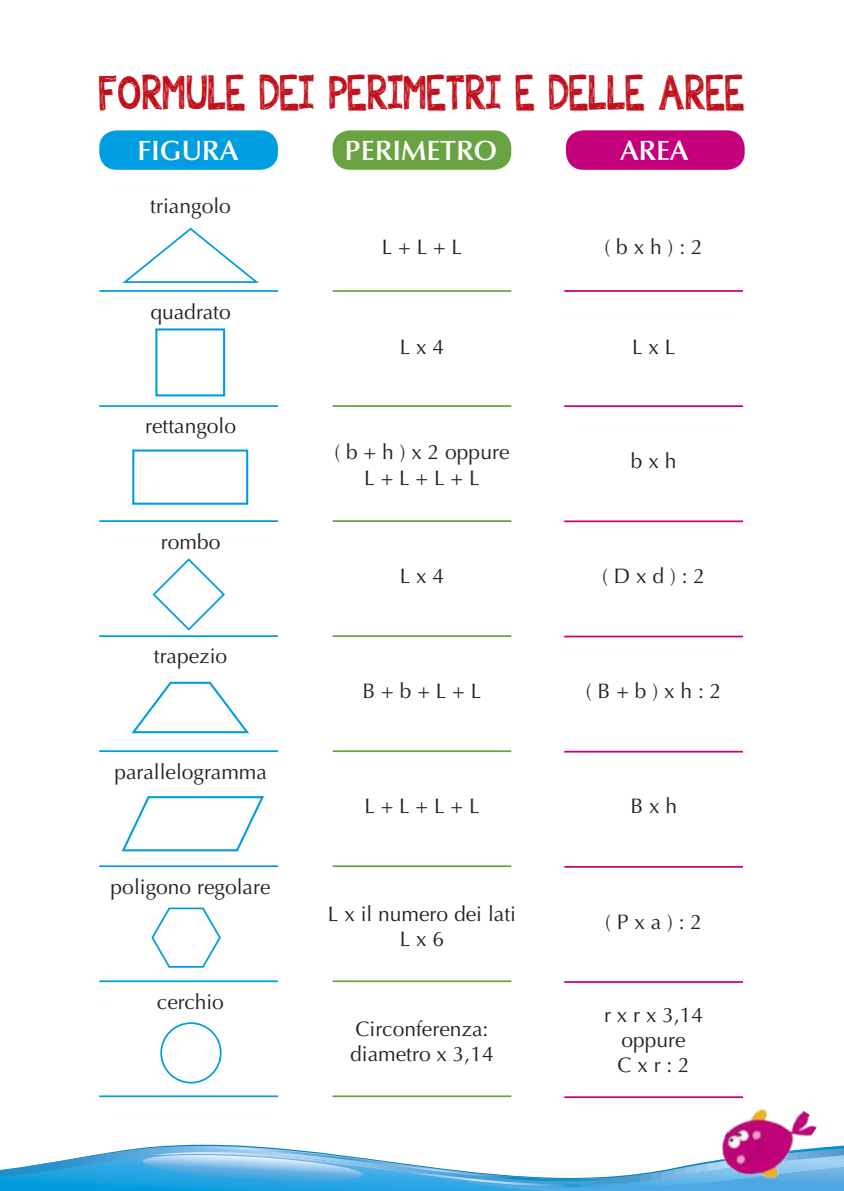
<style>
.page{position:relative;width:844px;height:1191px;background:#fff}
.page>*{position:absolute;margin:0;border:0;box-sizing:border-box;transform-origin:0 0}
.t1{font:49px "appleberry";letter-spacing:.01em;color:#c20e1a;scale:.83 1}
.t2{font:600 28px "Optima";color:#fff}
.t3{font:21px/25.2px "Optima";color:#222221;text-align:center}
</style>
<div class="page">
<img style="left:712px;top:1096px;width:105px;height:48px">
<div style="left:99px;top:130px;width:179px;height:40px;background:#009de0;border-radius:17px"></div>
<div style="left:332px;top:130px;width:179px;height:40px;background:#69a341;border-radius:17px"></div>
<div style="left:565px;top:130px;width:179px;height:40px;background:#c4007a;border-radius:17px"></div>
<hr style="left:99px;top:290px;width:179px;height:2px;background:#009de0">
<hr style="left:99px;top:405px;width:179px;height:2px;background:#009de0">
<hr style="left:99px;top:520px;width:179px;height:2px;background:#009de0">
<hr style="left:99px;top:635px;width:179px;height:2px;background:#009de0">
<hr style="left:99px;top:750px;width:179px;height:2px;background:#009de0">
<hr style="left:99px;top:865px;width:179px;height:2px;background:#009de0">
<hr style="left:99px;top:980px;width:179px;height:2px;background:#009de0">
<hr style="left:99px;top:1095px;width:179px;height:2px;background:#009de0">
<hr style="left:332px;top:290px;width:179px;height:2px;background:#69a341">
<hr style="left:332px;top:405px;width:179px;height:2px;background:#69a341">
<hr style="left:332px;top:520px;width:179px;height:2px;background:#69a341">
<hr style="left:332px;top:635px;width:179px;height:2px;background:#69a341">
<hr style="left:332px;top:750px;width:179px;height:2px;background:#69a341">
<hr style="left:332px;top:865px;width:179px;height:2px;background:#69a341">
<hr style="left:332px;top:980px;width:179px;height:2px;background:#69a341">
<hr style="left:332px;top:1095px;width:179px;height:2px;background:#69a341">
<hr style="left:564px;top:290px;width:178px;height:2px;background:#c4007a">
<hr style="left:564px;top:405px;width:178px;height:2px;background:#c4007a">
<hr style="left:564px;top:520px;width:178px;height:2px;background:#c4007a">
<hr style="left:564px;top:635px;width:178px;height:2px;background:#c4007a">
<hr style="left:564px;top:751px;width:178px;height:1px;background:#c4007a">
<hr style="left:564px;top:866px;width:178px;height:1px;background:#c4007a">
<hr style="left:564px;top:981px;width:178px;height:2px;background:#c4007a">
<hr style="left:564px;top:1096px;width:178px;height:2px;background:#c4007a">
<svg style="left:122px;top:227px;width:137px;height:56px"></svg>
<div style="left:155px;top:328px;width:70px;height:68px;border:2px solid #009de0"></div>
<div style="left:132px;top:449px;width:116px;height:56px;border:2px solid #009de0"></div>
<svg style="left:121px;top:796px;width:143px;height:56px"></svg>
<svg style="left:131px;top:681px;width:118px;height:53px"></svg>
<svg style="left:151px;top:907px;width:70px;height:61px"></svg>
<div style="left:160px;top:1022px;width:61px;height:61px;border:2px solid #009de0;border-radius:50%"></div>
<svg style="left:152px;top:558px;width:73px;height:73px"></svg>
<svg style="left:0;top:1144px;width:844px;height:47px"></svg>
<h1 class="t1" style="left:99px;top:60px;width:778px">FORMULE DEI PERIMETRI E DELLE AREE</h1>
<h2 class="t2" style="left:137px;top:135px;width:103px">FIGURA</h2>
<h2 class="t2" style="left:344px;top:135px;width:154px">PERIMETRO</h2>
<h2 class="t2" style="left:620px;top:135px;width:69px">AREA</h2>
<p class="t3" style="left:150px;top:194px;width:82px">triangolo</p>
<p class="t3" style="left:150px;top:299px;width:82px">quadrato</p>
<p class="t3" style="left:145px;top:413px;width:93px">rettangolo</p>
<p class="t3" style="left:161px;top:529px;width:61px">rombo</p>
<p class="t3" style="left:154px;top:643px;width:75px">trapezio</p>
<p class="t3" style="left:114px;top:759px;width:154px">parallelogramma</p>
<p class="t3" style="left:111px;top:874px;width:161px">poligono regolare</p>
<p class="t3" style="left:157px;top:989px;width:69px">cerchio</p>
<p class="t3" style="left:381px;top:235px;width:82px">L + L + L</p>
<p class="t3" style="left:604px;top:235px;width:100px">( b x h ) : 2</p>
<p class="t3" style="left:399px;top:334px;width:46px">L x 4</p>
<p class="t3" style="left:632px;top:334px;width:45px">L x L</p>
<p class="t3" style="left:334px;top:440px;width:176px">( b + h ) x 2 oppure<br>L + L + L + L</p>
<p class="t3" style="left:630px;top:448px;width:47px">b x h</p>
<p class="t3" style="left:399px;top:564px;width:46px">L x 4</p>
<p class="t3" style="left:602px;top:564px;width:104px">( D x d ) : 2</p>
<p class="t3" style="left:362px;top:678px;width:120px">B + b + L + L</p>
<p class="t3" style="left:585px;top:678px;width:137px">( B + b ) x h : 2</p>
<p class="t3" style="left:364px;top:794px;width:117px">L + L + L + L</p>
<p class="t3" style="left:630px;top:794px;width:48px">B x h</p>
<p class="t3" style="left:328px;top:901px;width:189px">L x il numero dei lati<br>L x 6</p>
<p class="t3" style="left:605px;top:909px;width:98px">( P x a ) : 2</p>
<p class="t3" style="left:350px;top:1016px;width:145px;text-align:left">Circonferenza: diametro x 3,14</p>
<p class="t3" style="left:604px;top:1002px;width:101px">r x r x 3,14 oppure<br>C x r : 2</p>
</div>
